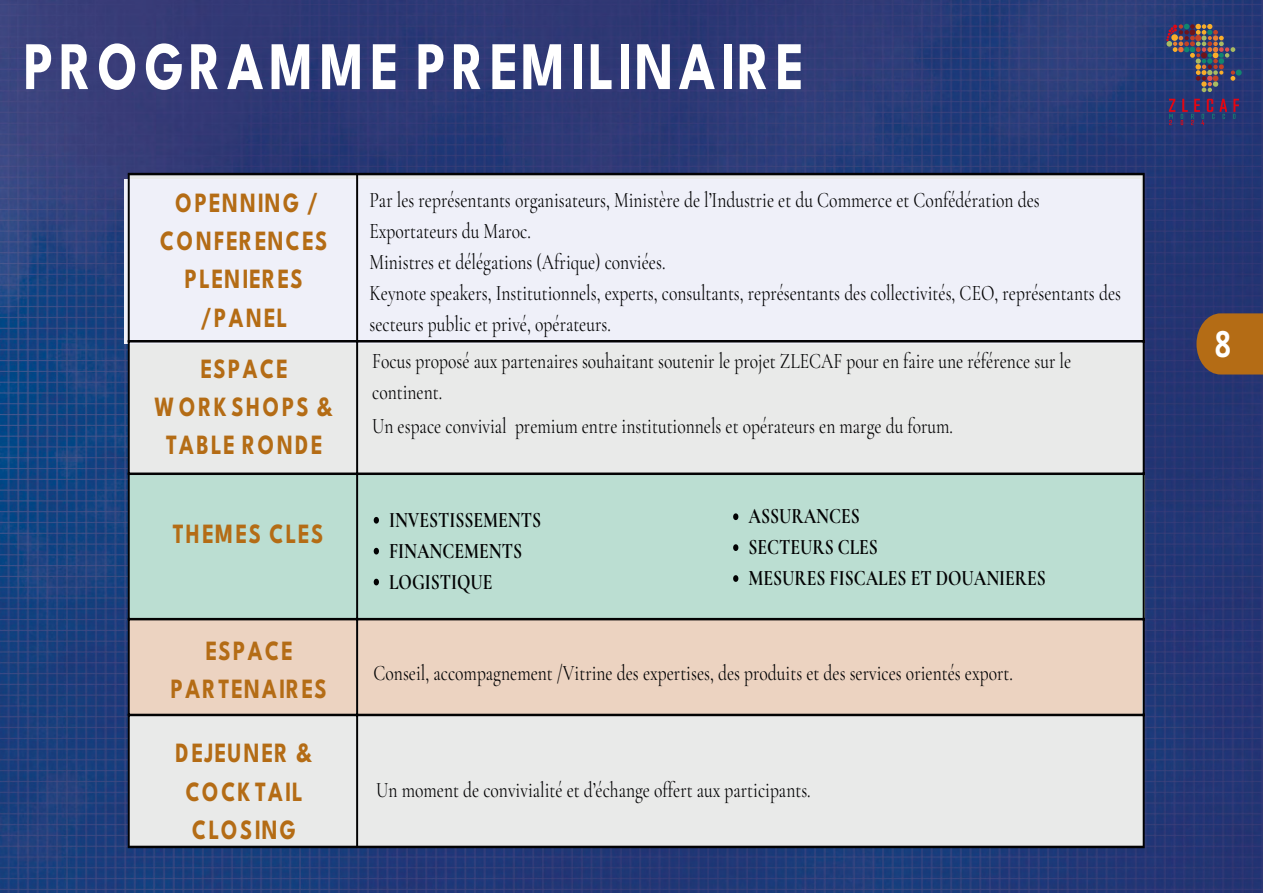
<style>
.page{position:relative;width:1263px;height:893px;background:#fff}
.page>*{position:absolute;margin:0;border:0;box-sizing:border-box;transform-origin:0 0}
.t1{font:700 67.95px "League Spartan";letter-spacing:.115em;color:#fff;scale:.79 1}
.t2{font:700 36px "Open Sans";color:#fff;scale:.79 1}
.t3{font:700 27.9px/38.4px "League Spartan";letter-spacing:.11em;color:#b46c15;text-align:center;scale:.79 1}
.t4{font:700 27.9px "League Spartan";letter-spacing:.08em;color:#b46c15;scale:.79 1}
.t5{font:22.2px/30.9px "Cormorant Garamond";color:#020203;scale:.79 1}
.t6{font:700 22.2px/30.9px "Cormorant Garamond";color:#020203;scale:.79 1}
</style>
<div class="page">
<img style="left:0;top:0;width:1263px;height:893px">
<div style="left:128px;top:175px;width:1015px;height:671px;background:#e9eae9"></div>
<div style="left:128px;top:473px;width:1017px;height:146px;background:#bbded2"></div>
<div style="left:124px;top:179px;width:1017px;height:165px;background:#eff0f9"></div>
<div style="left:128px;top:619px;width:1013px;height:96px;background:#ecd3c1"></div>
<hr style="left:128px;top:175px;width:2px;height:671px;background:#020203">
<hr style="left:356px;top:175px;width:2px;height:671px;background:#020203">
<hr style="left:1142px;top:175px;width:3px;height:671px;background:#020203">
<hr style="left:128px;top:173px;width:1017px;height:2px;background:#020203">
<hr style="left:128px;top:340px;width:1017px;height:2px;background:#020203">
<hr style="left:128px;top:473px;width:1017px;height:2px;background:#020203">
<hr style="left:128px;top:618px;width:1017px;height:2px;background:#020203">
<hr style="left:128px;top:714px;width:1017px;height:2px;background:#020203">
<hr style="left:128px;top:846px;width:1017px;height:2px;background:#020203">
<svg style="left:1196px;top:313px;width:67px;height:61px;background:#a7661d"></svg>
<svg style="left:374px;top:517px;width:5px;height:7px"></svg>
<svg style="left:374px;top:548px;width:5px;height:6px"></svg>
<svg style="left:374px;top:579px;width:5px;height:6px"></svg>
<svg style="left:733px;top:513px;width:5px;height:7px"></svg>
<svg style="left:733px;top:544px;width:5px;height:7px"></svg>
<svg style="left:733px;top:575px;width:5px;height:7px"></svg>
<svg style="left:1166px;top:24px;width:76px;height:68px;background:#4b4a66"></svg>
<svg style="left:1233px;top:99px;width:6px;height:20px"></svg>
<svg style="left:1169px;top:99px;width:6px;height:26px"></svg>
<svg style="left:1181px;top:99px;width:46px;height:26px"></svg>
<h1 class="t1" style="left:24px;top:13px;width:989px">PROGRAMME PREMILINAIRE</h1>
<p class="t3" style="left:160px;top:181px;width:213px">OPENNING /<br>CONFERENCES<br>PLENIERES /PANEL</p>
<p class="t3" style="left:155px;top:347px;width:227px">ESPACE<br>WORKSHOPS &amp;<br>TABLE RONDE</p>
<p class="t4" style="left:173px;top:512px;width:192px">THEMES CLES</p>
<p class="t3" style="left:171px;top:629px;width:199px">ESPACE<br>PARTENAIRES</p>
<p class="t3" style="left:176px;top:732px;width:174px">DEJEUNER &amp;<br>COCKTAIL<br>CLOSING</p>
<p class="t5" style="left:369px;top:184px;width:953px">Par les représentants organisateurs, Ministère de ’l Industrie et du Commerce et Confédération des Exportateurs du Maroc.<br>Ministres et délégations (Afrique) conviées.<br>Keynote speakers, Institutionnels, experts, consultants, représentants des collectivités, CEO, représentants des secteurs public et privé, opérateurs.</p>
<p class="t5" style="left:372px;top:345px;width:886px">Focus proposé aux partenaires souhaitant soutenir le projet ZLECAF pour en faire une référence sur le continent.</p>
<p class="t5" style="left:372px;top:410px;width:737px">Un espace convivial premium entre institutionnels et opérateurs en marge du forum.</p>
<p class="t6" style="left:389px;top:504px;width:194px">INVESTISSEMENTS<br>FINANCEMENTS<br>LOGISTIQUE</p>
<p class="t6" style="left:748px;top:501px;width:378px">ASSURANCES<br>SECTEURS CLES<br>MESURES FISCALES ET DOUANIERES</p>
<p class="t5" style="left:374px;top:657px;width:811px">Conseil, accompagnement /Vitrine des expertises, des produits et des services orientés export.</p>
<p class="t5" style="left:376px;top:774px;width:551px">Un moment de convivialité et ’d échange offert aux participants.</p>
<h2 class="t2" style="left:1215px;top:319px;width:22px">8</h2>
</div>
